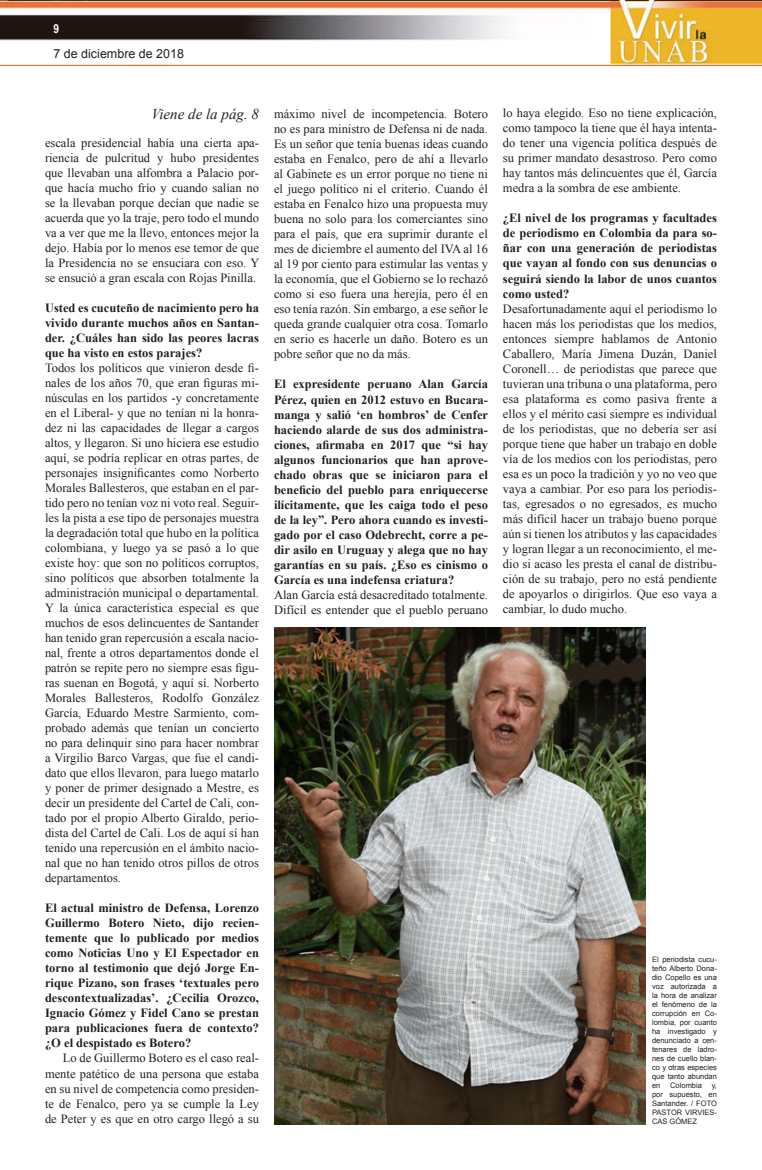
<style>
.page{position:relative;width:762px;height:1170px;background:#fff}
.page>*{position:absolute;margin:0;border:0;box-sizing:border-box;transform-origin:0 0}
.t1{font:italic 15px "Times New Roman";color:#231f20}
.t2{font:12.5px/15px "Times New Roman";color:#231f20;text-align:justify}
.t3{font:700 12.5px/15px "Times New Roman";color:#231f20;text-align:justify}
.t4{font:12.5px "Arial";color:#231f20}
.t5{font:700 12.5px "Arial Narrow";color:#fff}
.t6{font:7.5px/9px "Arial";color:#231f20;text-align:justify}
</style>
<div class="page">
<img style="left:0;top:0;width:762px;height:66px">
<img style="left:274px;top:627px;width:371px;height:497px">
<p class="t5" style="left:53px;top:19px;width:7px">9</p>
<p class="t4" style="left:53px;top:46px;width:132px">7 de diciembre de 2018</p>
<p class="t1" style="left:151px;top:104px;width:109px">Viene de la pág. 8</p>
<p class="t2" style="left:45px;top:135px;width:216px">escala presidencial había una cierta apa&shy;riencia de pulcritud y hubo presidentes que llevaban una alfombra a Palacio por&shy;que hacía mucho frío y cuando salían no se la llevaban porque decían que nadie se acuerda que yo la traje, pero todo el mundo va a ver que me la llevo, entonces mejor la dejo. Había por lo menos ese temor de que la Presidencia no se ensuciara con eso. Y se ensució a gran escala con Rojas Pinilla.</p>
<p class="t3" style="left:45px;top:300px;width:215px">Usted es cucuteño de nacimiento pero ha vivido durante muchos años en Santan&shy;der. ¿Cuáles han sido las peores lacras que ha visto en estos parajes?</p>
<p class="t2" style="left:45px;top:360px;width:215px">Todos los políticos que vinieron desde fi&shy;nales de los años 70, que eran figuras mi&shy;núsculas en los partidos -y concretamente en el Liberal- y que no tenían ni la honra&shy;dez ni las capacidades de llegar a cargos altos, y llegaron. Si uno hiciera ese estudio aquí, se podría replicar en otras partes, de personajes insignificantes como Norberto Morales Ballesteros, que estaban en el par&shy;tido pero no tenían voz ni voto real. Seguir&shy;les la pista a ese tipo de personajes muestra la degradación total que hubo en la política colombiana, y luego ya se pasó a lo que existe hoy: que son no políticos corruptos, sino políticos que absorben totalmente la administración municipal o departamental.<br>Y la única característica especial es que muchos de esos delincuentes de Santander han tenido gran repercusión a escala nacio&shy;nal, frente a otros departamentos donde el patrón se repite pero no siempre esas figu&shy;ras suenan en Bogotá, y aquí sí. Norberto Morales Ballesteros, Rodolfo González García, Eduardo Mestre Sarmiento, com&shy;probado además que tenían un concierto no para delinquir sino para hacer nombrar a Virgilio Barco Vargas, que fue el candi&shy;dato que ellos llevaron, para luego matarlo y poner de primer designado a Mestre, es decir un presidente del Cartel de Cali, con&shy;tado por el propio Alberto Giraldo, perio&shy;dista del Cartel de Cali. Los de aquí sí han tenido una repercusión en el ámbito nacio&shy;nal que no han tenido otros pillos de otros departamentos.</p>
<p class="t3" style="left:45px;top:900px;width:215px">El actual ministro de Defensa, Lorenzo Guillermo Botero Nieto, dijo recien&shy;temente que lo publicado por medios como Noticias Uno y El Espectador en torno al testimonio que dejó Jorge En&shy;rique Pizano, son frases ‘textuales pero descontextualizadas’. ¿Cecilia Orozco, Ignacio Gómez y Fidel Cano se prestan para publicaciones fuera de contexto? ¿O el despistado es Botero?</p>
<p class="t2" style="left:45px;top:1050px;width:215px;text-indent:18px">Lo de Guillermo Botero es el caso real&shy;mente patético de una persona que estaba en su nivel de competencia como presiden&shy;te de Fenalco, pero ya se cumple la Ley de Peter y es que en otro cargo llegó a su</p>
<p class="t2" style="left:274px;top:106px;width:215px">máximo nivel de incompetencia. Botero no es para ministro de Defensa ni de nada.<br>Es un señor que tenía buenas ideas cuando estaba en Fenalco, pero de ahí a llevarlo al Gabinete es un error porque no tiene ni el juego político ni el criterio. Cuando él estaba en Fenalco hizo una propuesta muy buena no solo para los comerciantes sino para el país, que era suprimir durante el mes de diciembre el aumento del IVA al 16 al 19 por ciento para estimular las ventas y la economía, que el Gobierno se lo rechazó como si eso fuera una herejía, pero él en eso tenía razón. Sin embargo, a ese señor le queda grande cualquier otra cosa. Tomarlo en serio es hacerle un daño. Botero es un pobre señor que no da más.</p>
<p class="t3" style="left:274px;top:376px;width:216px">El expresidente peruano Alan García Pérez, quien en 2012 estuvo en Bucara&shy;manga y salió ‘en hombros’ de Cenfer haciendo alarde de sus dos administra&shy;ciones, afirmaba en 2017 que “si hay algunos funcionarios que han aprove&shy;chado obras que se iniciaron para el beneficio del pueblo para enriquecerse ilícitamente, que les caiga todo el peso de la ley”. Pero ahora cuando es investi&shy;gado por el caso Odebrecht, corre a pe&shy;dir asilo en Uruguay y alega que no hay garantías en su país. ¿Eso es cinismo o García es una indefensa criatura?</p>
<p class="t2" style="left:274px;top:586px;width:215px">Alan García está desacreditado totalmente.<br>Difícil es entender que el pueblo peruano</p>
<p class="t2" style="left:503px;top:105px;width:215px">lo haya elegido. Eso no tiene explicación, como tampoco la tiene que él haya intenta&shy;do tener una vigencia política después de su primer mandato desastroso. Pero como hay tantos más delincuentes que él, García medra a la sombra de ese ambiente.</p>
<p class="t3" style="left:503px;top:210px;width:215px">¿El nivel de los programas y facultades de periodismo en Colombia da para so&shy;ñar con una generación de periodistas que vayan al fondo con sus denuncias o seguirá siendo la labor de unos cuantos como usted?</p>
<p class="t2" style="left:503px;top:300px;width:215px">Desafortunadamente aquí el periodismo lo hacen más los periodistas que los medios, entonces siempre hablamos de Antonio Caballero, María Jimena Duzán, Daniel Coronell… de periodistas que parece que tuvieran una tribuna o una plataforma, pero esa plataforma es como pasiva frente a ellos y el mérito casi siempre es individual de los periodistas, que no debería ser así porque tiene que haber un trabajo en doble vía de los medios con los periodistas, pero esa es un poco la tradición y yo no veo que vaya a cambiar. Por eso para los periodis&shy;tas, egresados o no egresados, es mucho más difícil hacer un trabajo bueno porque aún si tienen los atributos y las capacidades y logran llegar a un reconocimiento, el me&shy;dio si acaso les presta el canal de distribu&shy;ción de su trabajo, pero no está pendiente de apoyarlos o dirigirlos. Que eso vaya a cambiar, lo dudo mucho.</p>
<p class="t6" style="left:652px;top:955px;width:66px">El periodista cucu&shy;teño Alberto Dona&shy;dio Copello es una voz autorizada a la hora de analizar el fenómeno de la corrupción en Co&shy;lombia, por cuanto ha investigado y denunciado a cen&shy;tenares de ladro&shy;nes de cuello blan&shy;co y otras especies que tanto abundan en</p>
<p class="t6" style="left:670px;top:1081px;width:33px">Colombia</p>
<p class="t6" style="left:652px;top:1081px;width:66px;text-indent:60px">y, por supuesto, en Santander. / FOTO PASTOR VIRVIES-CAS GÓMEZ</p>
</div>
